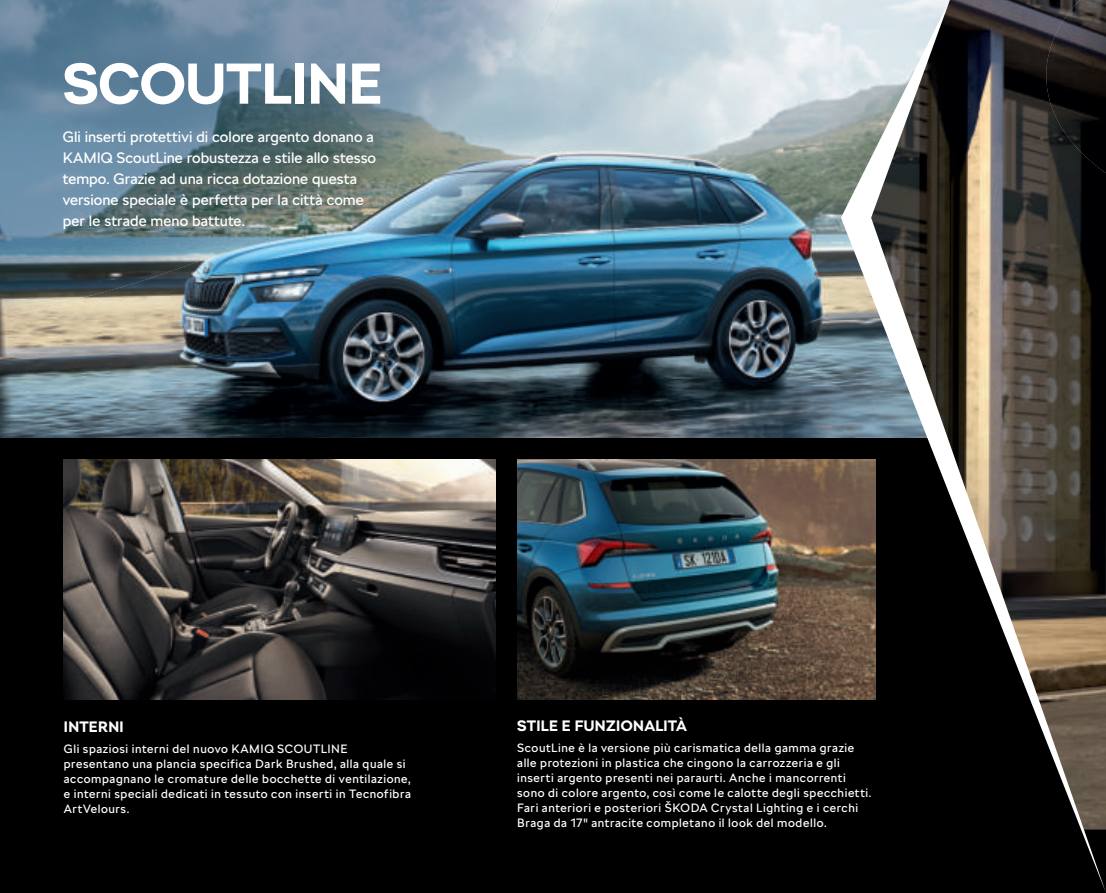
<style>
.page{position:relative;width:1106px;height:893px;background:#000}
.page>*{position:absolute;margin:0;border:0;box-sizing:border-box;transform-origin:0 0}
.t1{font:700 57px "SKODA Next";color:#fff}
.t2{font:15px/21px "SKODA Next";color:#fff}
.t3{font:700 15px "SKODA Next";letter-spacing:.02em;color:#fff}
.t4{font:12px/15px "SKODA Next";letter-spacing:.05em;color:#fff}
</style>
<div class="page">
<img style="left:517px;top:459px;width:324px;height:240px">
<img style="left:0;top:0;width:841px;height:438px">
<img style="left:64px;top:459px;width:432px;height:240px">
<img style="left:0;top:0;width:567px;height:76px">
<img style="left:0;top:76px;width:460px;height:97px">
<img style="left:460px;top:76px;width:44px;height:40px">
<img style="left:0;top:173px;width:300px;height:97px">
<img style="left:299px;top:173px;width:81px;height:45px">
<img style="left:0;top:270px;width:175px;height:48px">
<svg style="left:841px;top:0;width:265px;height:892px"></svg>
<h1 class="t1" style="left:63px;top:52px;width:321px">SCOUTLINE</h1>
<p class="t2" style="left:63px;top:126px;width:315px">Gli inserti protettivi di colore argento donano a KAMIQ ScoutLine robustezza e stile allo stesso tempo. Grazie ad una ricca dotazione questa versione speciale è perfetta per la città come per le strade meno battute.</p>
<p class="t3" style="left:64px;top:718px;width:61px">INTERNI</p>
<p class="t4" style="left:64px;top:741px;width:349px">Gli spaziosi interni del nuovo KAMIQ SCOUTLINE presentano una plancia specifica Dark Brushed, alla quale si accompagnano le cromature delle bocchette di ventilazione, e interni speciali dedicati in tessuto con inserti in Tecnofibra ArtVelours.</p>
<p class="t3" style="left:517px;top:717px;width:171px">STILE E FUNZIONALITÀ</p>
<p class="t4" style="left:517px;top:740px;width:356px">ScoutLine è la versione più carismatica della gamma grazie alle protezioni in plastica che cingono la carrozzeria e gli inserti argento presenti nei paraurti. Anche i mancorrenti sono di colore argento, così come le calotte degli specchietti.<br>Fari anteriori e posteriori ŠKODA Crystal Lighting e i cerchi Braga da 17" antracite completano il look del modello.</p>
</div>
